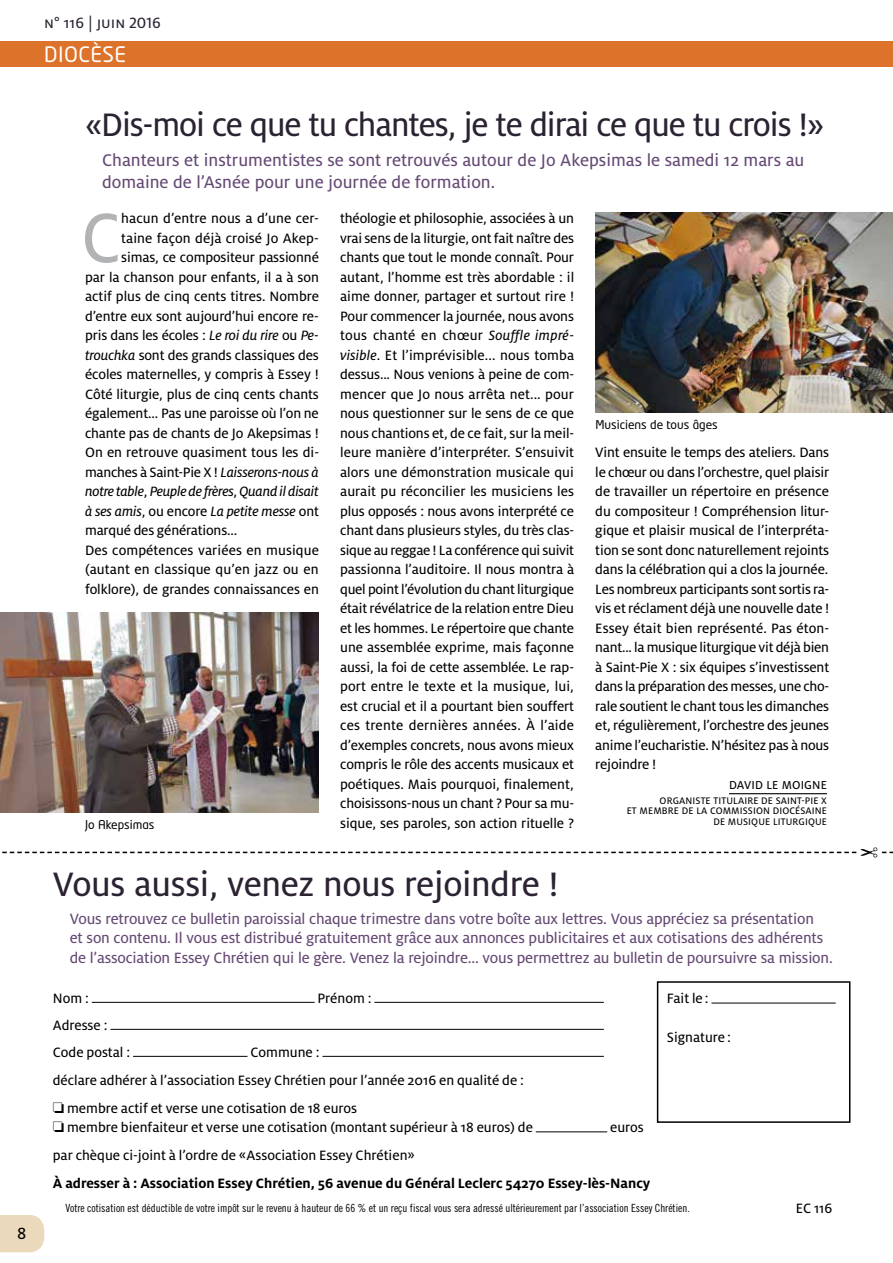
<style>
.page{position:relative;width:893px;height:1263px;background:#fff}
.page>*{position:absolute;margin:0;border:0;box-sizing:border-box;transform-origin:0 0}
.t1{font:77.7px "Milo OT Text";color:#b1b3b4;scale:.95 1}
.t2{font:37.5px "Milo OT Text";letter-spacing:-.01em;color:#2b2232}
.t3{font:36px "Milo OT Text";letter-spacing:-.03em;color:#2b2232}
.t4{font:21px "Neo Tech";letter-spacing:.02em;color:#fff}
.t5{font:18.75px/21.8px "Milo OT Text";color:#654974}
.t6{font:18px "Milo OT Text";color:#000}
.t7{font:16.5px/19.5px "Milo OT Text";letter-spacing:-.01em;color:#654974}
.t8{font:16.5px "Milo OT Text";color:#2b2232}
.t9{font:15px/19.5px "Milo OT Text";letter-spacing:-.005em;color:#000}
.t10{font:700 15px "Milo OT";color:#000}
.t11{font:15px/19.5px "Milo OT Text Ita";letter-spacing:-.02em;color:#000}
.t12{font:12.75px "Milo OT Text";letter-spacing:.01em;color:#000}
.t13{font:12px "Neo Tech";color:#000}
.t14{font:11.25px "Trade Gothic Cond Eighteen";color:#000}
.t15{font:10.5px/10.5px "Milo OT Text";letter-spacing:.01em;color:#000;text-align:right}
.s1{font-family:"Milo OT Text Ita"}
.s2{font-family:"Milo OT Text"}
</style>
<div class="page">
<div style="left:0;top:1215px;width:44px;height:37px;background:#ead9ba"></div>
<div style="left:0;top:41px;width:893px;height:25px;background:#dd722a"></div>
<hr style="left:729px;top:793px;width:98px;height:1px;background:#000">
<img style="left:595px;top:213px;width:298px;height:200px">
<img style="left:0;top:613px;width:319px;height:200px">
<hr style="left:92px;top:1002px;width:223px;height:1px;background:#000">
<hr style="left:374px;top:1002px;width:230px;height:1px;background:#000">
<hr style="left:110px;top:1029px;width:494px;height:1px;background:#000">
<hr style="left:133px;top:1056px;width:114px;height:1px;background:#000">
<hr style="left:322px;top:1056px;width:282px;height:1px;background:#000">
<hr style="left:536px;top:1131px;width:71px;height:1px;background:#000">
<hr style="left:711px;top:1003px;width:125px;height:1px;background:#000">
<div style="left:657px;top:981px;width:193px;height:142px;border:2px solid #000"></div>
<svg style="left:2px;top:851px;width:891px;height:3px"></svg>
<p class="t6" style="left:17px;top:1223px;width:11px">8</p>
<p class="t8" style="left:44px;top:13px;width:118px">n° 116 | juin 2016</p>
<h3 class="t4" style="left:44px;top:41px;width:83px">DIOCÈSE</h3>
<h3 class="t3" style="left:85px;top:105px;width:741px">«Dis-moi ce que tu chantes, je te dirai ce que tu crois !»</h3>
<p class="t5" style="left:102px;top:150px;width:704px">Chanteurs et instrumentistes se sont retrouvés autour de Jo Akepsimas le samedi 12 mars au domaine de l’Asnée pour une journée de formation.</p>
<h1 class="t1" style="left:81px;top:195px;width:44px">C</h1>
<p class="t9" style="left:340px;top:209px;width:236px;text-align:justify">théologie et philosophie, associées à un vrai sens de la liturgie, ont fait naître des chants que tout le monde connaît. Pour autant, l’homme est très abordable : il aime donner, partager et surtout rire !<br>Pour commencer la journée, nous avons tous chanté en chœur <span class="s1">Souffle impré&shy;visible</span>. Et l’imprévisible... nous tomba dessus... Nous venions à peine de com&shy;mencer que Jo nous arrêta net... pour nous questionner sur le sens de ce que nous chantions et, de ce fait, sur la meil&shy;leure manière d’interpréter. S’ensuivit alors une démonstration musicale qui aurait pu réconcilier les musiciens les plus opposés : nous avons interprété ce chant dans plusieurs styles, du très clas&shy;sique au reggae ! La conférence qui suivit passionna l’auditoire. Il nous montra à quel point l’évolution du chant liturgique était révélatrice de la relation entre Dieu et les hommes. Le répertoire que chante une assemblée exprime, mais façonne aussi, la foi de cette assemblée. Le rap&shy;port entre le texte et la musique, lui, est crucial et il a pourtant bien souffert ces trente dernières années. À l’aide d’exemples concrets, nous avons mieux compris le rôle des accents musicaux et poétiques. Mais pourquoi, finalement, choisissons-nous un chant ? Pour sa mu&shy;sique, ses paroles, son action rituelle ?</p>
<p class="t9" style="left:85px;top:209px;width:236px;text-align:right">hacun d’entre nous a d’une cer-<br>taine façon déjà croisé Jo Akep&shy;simas, ce compositeur passionné<br>par la chanson pour enfants, il a à son actif plus de cinq cents titres. Nombre d’entre eux sont aujourd’hui encore re&shy;pris dans les écoles : <span class="s1">Le roi du rire</span> ou <span class="s1">Pe&shy;trouchka</span> sont des grands classiques des écoles maternelles, y compris à Essey !<br>Côté liturgie, plus de cinq cents chants également... Pas une paroisse où l’on ne chante pas de chants de Jo Akepsimas !<br>On en retrouve quasiment tous les di&shy;manches à Saint-Pie X ! <span class="s1">Laisserons-nous à</span></p>
<p class="t11" style="left:85px;top:482px;width:235px">notre table<span class="s2">,</span> Peuple de frères<span class="s2">,</span> Quand il disait à ses amis<span class="s2">, ou encore</span> La petite messe <span class="s2">ont</span></p>
<p class="t9" style="left:85px;top:521px;width:236px">marqué des générations...<br>Des compétences variées en musique (autant en classique qu’en jazz ou en folklore), de grandes connaissances en</p>
<p class="t13" style="left:595px;top:418px;width:124px">Musiciens de tous âges</p>
<p class="t9" style="left:595px;top:443px;width:235px;text-align:justify">Vint ensuite le temps des ateliers. Dans le chœur ou dans l’orchestre, quel plaisir de travailler un répertoire en présence du compositeur ! Compréhension litur&shy;gique et plaisir musical de l’interpréta&shy;tion se sont donc naturellement rejoints dans la célébration qui a clos la journée.<br>Les nombreux participants sont sortis ra&shy;vis et réclament déjà une nouvelle date !<br>Essey était bien représenté. Pas éton&shy;nant... la musique liturgique vit déjà bien à Saint-Pie X : six équipes s’investissent dans la préparation des messes, une cho&shy;rale soutient le chant tous les dimanches et, régulièrement, l’orchestre des jeunes anime l’eucharistie. N’hésitez pas à nous rejoindre !</p>
<p class="t12" style="left:729px;top:778px;width:100px">DAVID LE MOIGNE</p>
<p class="t15" style="left:627px;top:795px;width:202px">ORGANISTE TITULAIRE DE SAINT-PIE X<br>ET MEMBRE DE LA COMMISSION DIOCÉSAINE<br>DE MUSIQUE LITURGIQUE</p>
<p class="t13" style="left:85px;top:817px;width:71px">Jo Akepsimas</p>
<h2 class="t2" style="left:53px;top:864px;width:508px">Vous aussi, venez nous rejoindre !</h2>
<p class="t7" style="left:70px;top:909px;width:764px">Vous retrouvez ce bulletin paroissial chaque trimestre dans votre boîte aux lettres. Vous appréciez sa présentation<br>et son contenu. Il vous est distribué gratuitement grâce aux annonces publicitaires et aux cotisations des adhérents de l’association Essey Chrétien qui le gère. Venez la rejoindre... vous permettrez au bulletin de poursuivre sa mission.</p>
<p class="t9" style="left:53px;top:988px;width:38px">Nom :</p>
<p class="t9" style="left:318px;top:988px;width:55px">Prénom :</p>
<p class="t9" style="left:53px;top:1012px;width:79px;line-height:27px">Adresse :<br>Code postal :</p>
<p class="t9" style="left:667px;top:989px;width:43px">Fait le :</p>
<p class="t9" style="left:667px;top:1028px;width:65px">Signature :</p>
<p class="t9" style="left:53px;top:1038px;width:473px;line-height:28px;text-indent:198px">Commune :<br>déclare adhérer à l’association Essey Chrétien pour l’année 2016 en qualité de : ❏ membre actif et verse une cotisation de 18 euros</p>
<p class="t9" style="left:53px;top:1118px;width:482px">❏ membre bienfaiteur et verse une cotisation (montant supérieur à 18 euros) de</p>
<p class="t9" style="left:610px;top:1118px;width:35px">euros</p>
<p class="t9" style="left:53px;top:1146px;width:364px">par chèque ci-joint à l’ordre de «Association Essey Chrétien»</p>
<p class="t10" style="left:53px;top:1175px;width:599px">À adresser à : Association Essey Chrétien, 56 avenue du Général Leclerc 54270 Essey-lès-Nancy</p>
<p class="t14" style="left:66px;top:1201px;width:626px">Votre cotisation est déductible de votre impôt sur le revenu à hauteur de 66 % et un reçu fiscal vous sera adressé ultérieurement par l’association Essey Chrétien.</p>
<p class="t9" style="left:796px;top:1198px;width:38px">EC 116</p>
</div>
